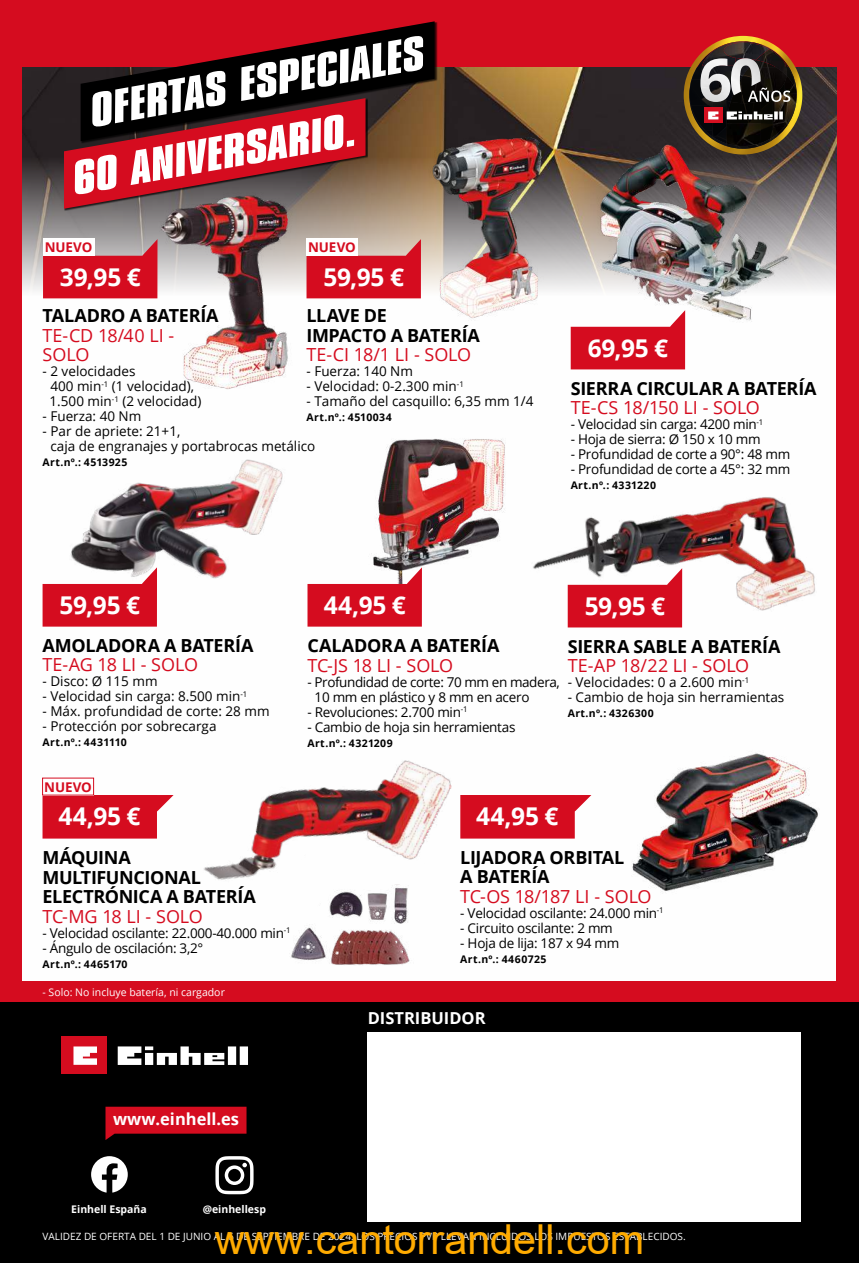
<style>
.page{position:relative;width:859px;height:1263px;background:#fff}
.page>*{position:absolute;margin:0;border:0;box-sizing:border-box;transform-origin:0 0}
.t1{font:italic 700 49.65px/63.6px "Compacta Pro";color:#fff;scale:1.2 1}
.t2{font:41.25px "Arial";color:#ffab00}
.t3{font:700 24.45px "Open Sans";letter-spacing:-.005em;color:#fff}
.t4{font:700 18px/19.5px "Open Sans";letter-spacing:-.015em;color:#000}
.t5{font:18px/19.5px "Open Sans";color:#d50c1f}
.t6{font:700 16.5px "Open Sans";color:#fff}
.t7{font:13.5px/15px "Open Sans";letter-spacing:-.02em;color:#000}
.t8{font:13.5px/15px "Open Sans";color:#000}
.t9{font:700 13.35px "Open Sans";letter-spacing:-.005em;color:#d50c1f}
.t10{font:700 10.5px "Open Sans";letter-spacing:.035em;color:#000}
.t11{font:10.5px "Open Sans";color:#fff}
.t12{font:700 10.5px "Open Sans";color:#fff}
.t13{font:10.05px "Open Sans";color:#fff}
</style>
<div class="page">
<div style="left:0;top:0;width:859px;height:1002px;background:#d50c1f"></div>
<img style="left:23px;top:68px;width:813px;height:913px">
<div style="left:0;top:1002px;width:859px;height:261px;background:#000"></div>
<div style="left:367px;top:1032px;width:434px;height:190px;background:#fff"></div>
<div style="left:61px;top:1036px;width:45px;height:38px;background:#d50c1f"></div>
<svg style="left:73px;top:1046px;width:24px;height:19px"></svg>
<svg style="left:118px;top:1046px;width:130px;height:19px"></svg>
<svg style="left:105px;top:1107px;width:141px;height:33px"></svg>
<svg style="left:91px;top:1156px;width:37px;height:36px"></svg>
<svg style="left:215px;top:1156px;width:39px;height:38px"></svg>
<img style="left:528px;top:447px;width:295px;height:182px">
<img style="left:66px;top:436px;width:221px;height:195px">
<img style="left:142px;top:212px;width:192px;height:180px">
<img style="left:424px;top:132px;width:142px;height:189px">
<img style="left:351px;top:433px;width:171px;height:170px">
<img style="left:684px;top:36px;width:118px;height:119px">
<img style="left:689px;top:44px;width:12px;height:24px">
<img style="left:689px;top:68px;width:2px;height:12px">
<img style="left:788px;top:57px;width:5px;height:4px">
<img style="left:790px;top:66px;width:7px;height:60px">
<img style="left:773px;top:103px;width:12px;height:12px">
<img style="left:761px;top:103px;width:12px;height:8px">
<img style="left:727px;top:103px;width:34px;height:29px">
<img style="left:787px;top:61px;width:9px;height:29px">
<img style="left:761px;top:76px;width:26px;height:2px">
<img style="left:761px;top:66px;width:26px;height:10px">
<img style="left:741px;top:115px;width:52px;height:34px">
<img style="left:785px;top:94px;width:11px;height:35px">
<svg style="left:761px;top:126px;width:24px;height:6px"></svg>
<img style="left:708px;top:41px;width:19px;height:1px">
<img style="left:691px;top:54px;width:10px;height:26px">
<img style="left:689px;top:80px;width:24px;height:51px">
<img style="left:713px;top:102px;width:18px;height:16px">
<img style="left:713px;top:118px;width:14px;height:9px">
<img style="left:701px;top:42px;width:30px;height:48px">
<svg style="left:727px;top:41px;width:61px;height:25px"></svg>
<img style="left:730px;top:90px;width:1px;height:12px">
<img style="left:724px;top:43px;width:45px;height:17px">
<img style="left:689px;top:94px;width:13px;height:36px">
<svg style="left:702px;top:127px;width:25px;height:5px"></svg>
<svg style="left:727px;top:111px;width:56px;height:8px"></svg>
<div style="left:704px;top:107px;width:19px;height:16px;background:#d51021"></div>
<svg style="left:708px;top:111px;width:10px;height:8px"></svg>
<img style="left:700px;top:58px;width:30px;height:44px">
<img style="left:731px;top:58px;width:30px;height:20px">
<svg style="left:731px;top:78px;width:59px;height:25px"></svg>
<img style="left:597px;top:132px;width:195px;height:195px">
<svg style="left:571px;top:310px;width:114px;height:59px"></svg>
<svg style="left:43px;top:567px;width:114px;height:60px"></svg>
<svg style="left:307px;top:567px;width:115px;height:60px"></svg>
<svg style="left:568px;top:568px;width:114px;height:59px"></svg>
<div style="left:64px;top:99px;width:304px;height:113px;background:#000;opacity:.75"></div>
<svg style="left:64px;top:21px;width:371px;height:188px"></svg>
<img style="left:199px;top:731px;width:255px;height:165px">
<img style="left:289px;top:885px;width:126px;height:81px">
<svg style="left:43px;top:795px;width:131px;height:43px"></svg>
<img style="left:631px;top:746px;width:188px;height:167px">
<svg style="left:460px;top:795px;width:131px;height:43px"></svg>
<svg style="left:43px;top:239px;width:114px;height:59px"></svg>
<div style="left:43px;top:239px;width:51px;height:17px;background:#fff"></div>
<div style="left:43px;top:778px;width:51px;height:17px;background:#fff"></div>
<svg style="left:306px;top:239px;width:115px;height:59px"></svg>
<div style="left:306px;top:239px;width:52px;height:17px;background:#fff"></div>
<h1 class="t1" style="left:56px;top:84px;width:308px;text-indent:29px;rotate:-10deg">OFERTAS ESPECIALES<br>60 ANIVERSARIO.</h1>
<p class="t9" style="left:45px;top:238px;width:49px">NUEVO</p>
<h3 class="t3" style="left:60px;top:259px;width:82px">39,95 €</h3>
<p class="t9" style="left:308px;top:238px;width:49px">NUEVO</p>
<h3 class="t3" style="left:324px;top:259px;width:82px">59,95 €</h3>
<h3 class="t4" style="left:43px;top:306px;width:178px">TALADRO A BATERÍA</h3>
<h3 class="t5" style="left:43px;top:325px;width:133px">TE-CD 18/40 LI -<br>SOLO</h3>
<p class="t8" style="left:50px;top:364px;width:153px;text-indent:-7px">- 2 velocidades<br>400 min<sup>-1</sup> (1 velocidad),<br>1.500 min<sup>-1</sup> (2 velocidad)</p>
<p class="t8" style="left:43px;top:409px;width:100px">- Fuerza: 40 Nm</p>
<p class="t8" style="left:50px;top:424px;width:266px;text-indent:-8px">- Par de apriete: 21+1,<br>caja de engranajes y portabrocas metálico</p>
<p class="t10" style="left:43px;top:455px;width:86px">Art.nº.: 4513925</p>
<h3 class="t4" style="left:306px;top:306px;width:175px">LLAVE DE<br>IMPACTO A BATERÍA</h3>
<h3 class="t5" style="left:306px;top:345px;width:166px">TE-CI 18/1 LI - SOLO</h3>
<p class="t8" style="left:306px;top:364px;width:108px">- Fuerza: 140 Nm</p>
<p class="t8" style="left:306px;top:379px;width:159px">- Velocidad: 0-2.300 min<sup>-1</sup></p>
<p class="t8" style="left:306px;top:394px;width:229px">- Tamaño del casquillo: 6,35 mm 1/4</p>
<p class="t10" style="left:306px;top:410px;width:87px">Art.nº.: 4510034</p>
<h3 class="t3" style="left:588px;top:330px;width:82px">69,95 €</h3>
<h3 class="t4" style="left:571px;top:378px;width:247px">SIERRA CIRCULAR A BATERÍA</h3>
<h3 class="t5" style="left:571px;top:398px;width:191px">TE-CS 18/150 LI - SOLO</h3>
<p class="t7" style="left:571px;top:417px;width:194px">- Velocidad sin carga: 4200 min<sup>-1</sup></p>
<p class="t7" style="left:571px;top:432px;width:192px">- Hoja de sierra: Ø 150 x 10 mm</p>
<p class="t7" style="left:571px;top:447px;width:221px">- Profundidad de corte a 90°: 48 mm</p>
<p class="t7" style="left:571px;top:462px;width:221px">- Profundidad de corte a 45°: 32 mm</p>
<p class="t10" style="left:571px;top:478px;width:87px">Art.nº.: 4331220</p>
<h3 class="t3" style="left:60px;top:588px;width:82px">59,95 €</h3>
<h3 class="t3" style="left:324px;top:588px;width:84px">44,95 €</h3>
<h3 class="t4" style="left:43px;top:635px;width:212px">AMOLADORA A BATERÍA</h3>
<h3 class="t5" style="left:43px;top:654px;width:157px">TE-AG 18 LI - SOLO</h3>
<p class="t8" style="left:43px;top:673px;width:117px">- Disco: Ø 115 mm</p>
<p class="t8" style="left:43px;top:688px;width:206px">- Velocidad sin carga: 8.500 min<sup>-1</sup></p>
<p class="t8" style="left:43px;top:703px;width:229px">- Máx. profundidad de corte: 28 mm</p>
<p class="t8" style="left:43px;top:718px;width:175px">- Protección por sobrecarga</p>
<p class="t10" style="left:43px;top:735px;width:86px">Art.nº.: 4431110</p>
<h3 class="t4" style="left:307px;top:636px;width:193px">CALADORA A BATERÍA</h3>
<h3 class="t5" style="left:307px;top:655px;width:147px">TC-JS 18 LI - SOLO</h3>
<p class="t7" style="left:315px;top:674px;width:247px;text-indent:-7px">- Profundidad de corte: 70 mm en madera,<br>10 mm en plástico y 8 mm en acero</p>
<p class="t7" style="left:307px;top:704px;width:162px">- Revoluciones: 2.700 min<sup>-1</sup></p>
<p class="t7" style="left:307px;top:719px;width:209px">- Cambio de hoja sin herramientas</p>
<p class="t10" style="left:307px;top:736px;width:87px">Art.nº.: 4321209</p>
<h3 class="t3" style="left:585px;top:588px;width:82px">59,95 €</h3>
<h3 class="t4" style="left:568px;top:636px;width:214px">SIERRA SABLE A BATERÍA</h3>
<h3 class="t5" style="left:568px;top:655px;width:183px">TE-AP 18/22 LI - SOLO</h3>
<p class="t8" style="left:568px;top:674px;width:183px">- Velocidades: 0 a 2.600 min<sup>-1</sup></p>
<p class="t8" style="left:568px;top:689px;width:218px">- Cambio de hoja sin herramientas</p>
<p class="t10" style="left:568px;top:706px;width:88px">Art.nº.: 4326300</p>
<p class="t9" style="left:44px;top:777px;width:49px">NUEVO</p>
<h3 class="t3" style="left:58px;top:799px;width:84px">44,95 €</h3>
<h3 class="t3" style="left:476px;top:799px;width:84px">44,95 €</h3>
<h3 class="t4" style="left:43px;top:847px;width:215px">MÁQUINA<br>MULTIFUNCIONAL<br>ELECTRÓNICA A BATERÍA</h3>
<h3 class="t5" style="left:43px;top:906px;width:162px">TC-MG 18 LI - SOLO</h3>
<p class="t7" style="left:43px;top:925px;width:250px">- Velocidad oscilante: 22.000-40.000 min<sup>-1</sup></p>
<p class="t7" style="left:43px;top:940px;width:162px">- Ángulo de oscilación: 3,2°</p>
<p class="t10" style="left:43px;top:956px;width:87px">Art.nº.: 4465170</p>
<p class="t11" style="left:43px;top:985px;width:184px">- Solo: No incluye batería, ni cargador</p>
<p class="t6" style="left:113px;top:1108px;width:128px">www.einhell.es</p>
<p class="t12" style="left:71px;top:1202px;width:77px">Einhell España</p>
<p class="t12" style="left:203px;top:1202px;width:65px">@einhellesp</p>
<h3 class="t4" style="left:460px;top:847px;width:166px">LIJADORA ORBITAL<br>A BATERÍA</h3>
<h3 class="t5" style="left:460px;top:886px;width:193px">TC-OS 18/187 LI - SOLO</h3>
<p class="t7" style="left:460px;top:905px;width:205px">- Velocidad oscilante: 24.000 min<sup>-1</sup></p>
<p class="t7" style="left:460px;top:920px;width:154px">- Circuito oscilante: 2 mm</p>
<p class="t7" style="left:460px;top:935px;width:160px">- Hoja de lija: 187 x 94 mm</p>
<p class="t10" style="left:460px;top:952px;width:88px">Art.nº.: 4460725</p>
<p class="t6" style="left:368px;top:1006px;width:119px">DISTRIBUIDOR</p>
<h2 class="t2" style="left:215px;top:1211px;width:431px">www.cantorrandell.com</h2>
<p class="t13" style="left:43px;top:1229px;width:645px">VALIDEZ DE OFERTA DEL 1 DE JUNIO AL 6 DE SEPTIEMBRE DE 2024. LOS PRECIOS PVP LLEVAN INCLUIDOS LOS IMPUESTOS ESTABLECIDOS.</p>
</div>
